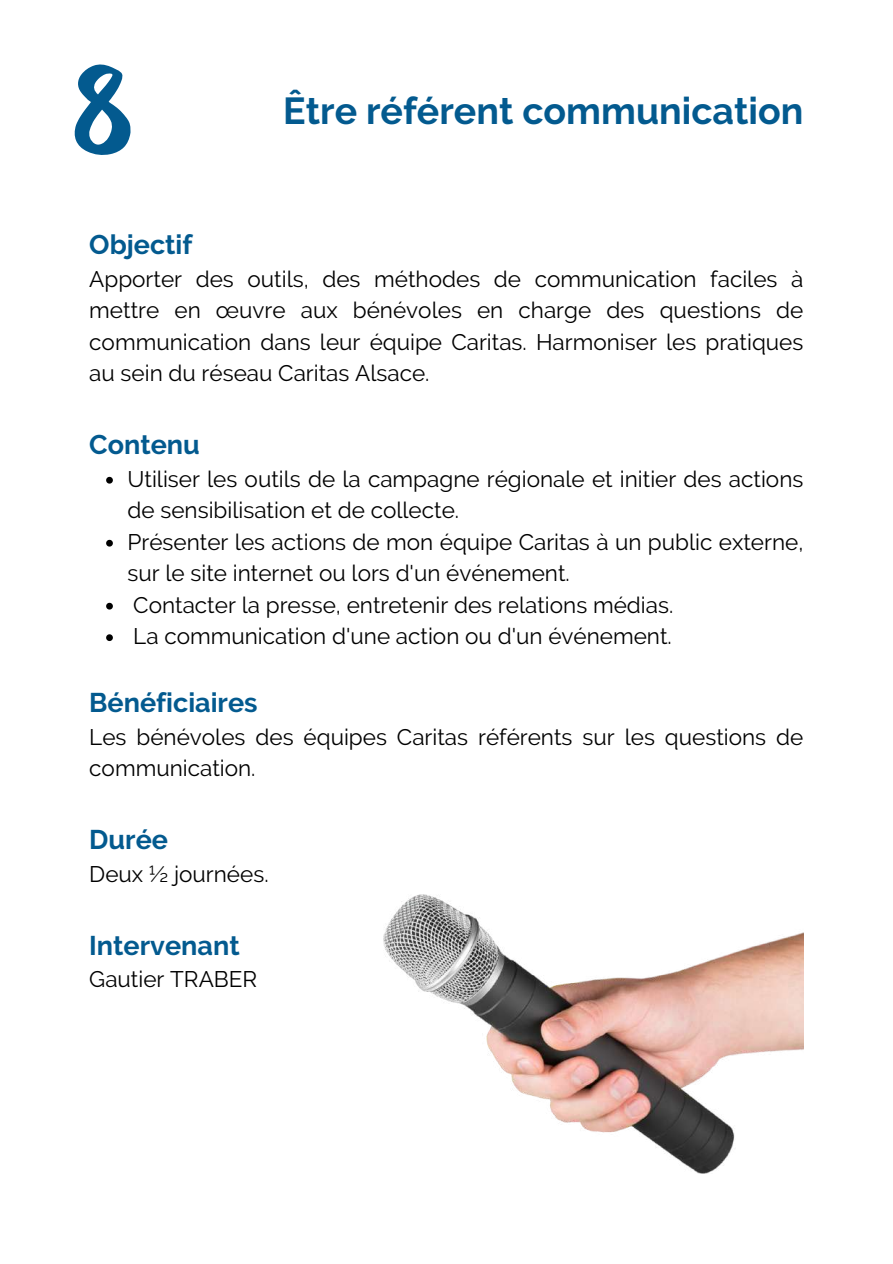
<style>
.page{position:relative;width:893px;height:1264px;background:#fff}
.page>*{position:absolute;margin:0;border:0;box-sizing:border-box;transform-origin:0 0}
.t1{font:149.85px "Elowen Caps";color:#035a8f}
.t2{font:700 37.5px "Raleway";color:#035a8f}
.t3{font:700 27px "Raleway";color:#035a8f}
.t4{font:22.5px/31.5px "Raleway";color:#000}
</style>
<div class="page">
<svg style="left:106px;top:477px;width:7px;height:6px"></svg>
<svg style="left:106px;top:540px;width:7px;height:6px"></svg>
<svg style="left:106px;top:603px;width:7px;height:6px"></svg>
<svg style="left:106px;top:634px;width:7px;height:7px"></svg>
<img style="left:383px;top:894px;width:420px;height:279px">
<h1 class="t1" style="left:73px;top:44px;width:61px">8</h1>
<h2 class="t2" style="left:283px;top:88px;width:521px">Être référent communication</h2>
<p class="t3" style="left:89px;top:229px;width:105px">Objectif</p>
<p class="t4" style="left:89px;top:263px;width:715px;text-align:justify">Apporter des outils, des méthodes de communication faciles à mettre en œuvre aux bénévoles en charge des questions de communication dans leur équipe Caritas. Harmoniser les pratiques au sein du réseau Caritas Alsace.</p>
<p class="t3" style="left:89px;top:429px;width:112px">Contenu</p>
<p class="t4" style="left:127px;top:463px;width:677px">Utiliser les outils de la campagne régionale et initier des actions de sensibilisation et de collecte.<br>Présenter les actions de mon équipe Caritas à un public externe, sur le site internet ou lors d'un événement.<br>Contacter la presse, entretenir des relations médias.<br>La communication d'une action ou d'un événement.</p>
<p class="t3" style="left:89px;top:686px;width:170px">Bénéficiaires</p>
<p class="t4" style="left:89px;top:720px;width:715px">Les bénévoles des équipes Caritas référents sur les questions de communication.</p>
<p class="t3" style="left:89px;top:823px;width:80px">Durée</p>
<p class="t4" style="left:89px;top:858px;width:181px">Deux ½ journées.</p>
<p class="t3" style="left:89px;top:929px;width:152px">Intervenant</p>
<p class="t4" style="left:89px;top:963px;width:169px">Gautier TRABER</p>
</div>
